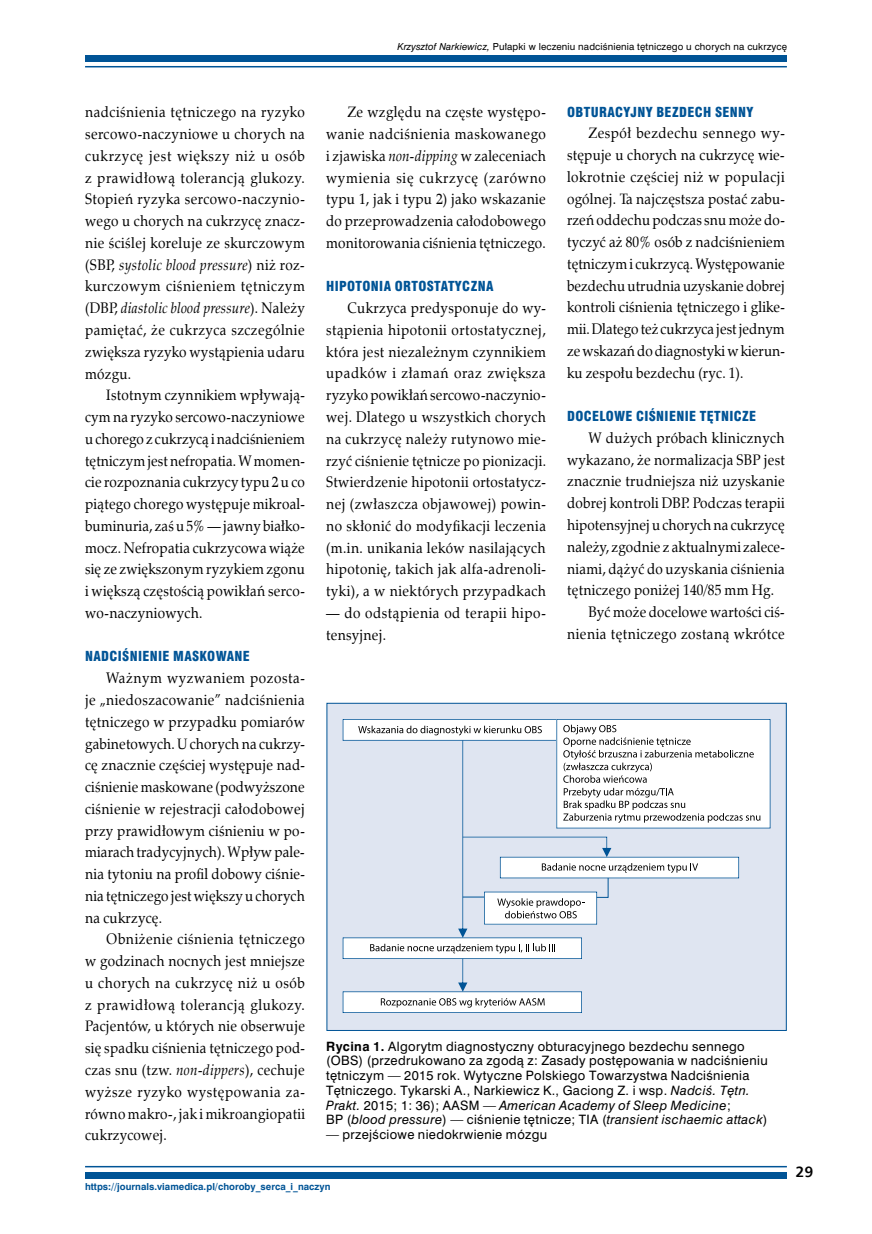
<style>
.page{position:relative;width:872px;height:1234px;background:#fff}
.page>*{position:absolute;margin:0;border:0;box-sizing:border-box;transform-origin:0 0}
.t1{font:15px/21.8px "Zapf Calligr EU";letter-spacing:.02em;color:#000;text-align:justify;scale:.9 1}
.t2{font:15px/21.8px "Zapf Calligr EU";letter-spacing:.04em;color:#000;scale:.9 1}
.t3{font:700 15px "Humnst 777 EU";color:#000}
.t4{font:13.5px "Swis 721 Blk Cn EU";letter-spacing:.025em;color:#005496}
.t5{font:12px/14.7px "Swis 721 PL";letter-spacing:.03em;color:#000}
.t6{font:9px "Swis 721 PL";letter-spacing:.015em;color:#000}
.t7{font:700 9px "Swis 721 PL";color:#005496}
.s1{font-style:italic}
.s2{font-weight:700}
</style>
<div class="page">
<div style="left:85px;top:55px;width:702px;height:7px;background:#005496"></div>
<hr style="left:85px;top:66px;width:702px;height:1px;background:#005496">
<div style="left:85px;top:1171px;width:702px;height:7px;background:#005496"></div>
<hr style="left:85px;top:1165px;width:702px;height:2px;background:#005496">
<div style="left:327px;top:703px;width:459px;height:327px;background:#dfe5f1"></div>
<svg style="left:343px;top:719px;width:427px;height:293px"></svg>
<p class="t6" style="left:397px;top:40px;width:391px"><span class="s1">Krzysztof Narkiewicz,</span> Pułapki w leczeniu nadciśnienia tętniczego u chorych na cukrzycę</p>
<p class="t1" style="left:85px;top:102px;width:246px">nadciśnienia tętniczego na ryzyko sercowo-naczyniowe u chorych na cukrzycę jest większy niż u osób z prawidłową tolerancją glukozy.<br>Stopień ryzyka sercowo-naczynio&shy;wego u chorych na cukrzycę znacz&shy;nie ściślej koreluje ze skurczowym (SBP, <span class="s1">systolic blood pressure</span>) niż roz&shy;kurczowym ciśnieniem tętniczym (DBP, <span class="s1">diastolic blood pressure</span>). Należy pamiętać, że cukrzyca szczególnie zwiększa ryzyko wystąpienia udaru mózgu.</p>
<p class="t1" style="left:85px;top:384px;width:246px;text-indent:21px">Istotnym czynnikiem wpływają&shy;cym na ryzyko sercowo-naczyniowe u chorego z cukrzycą i nadciśnieniem tętniczym jest nefropatia. W momen&shy;cie rozpoznania cukrzycy typu 2 u co piątego chorego występuje mikroal&shy;buminuria, zaś u 5% — jawny białko&shy;mocz. Nefropatia cukrzycowa wiąże się ze zwiększonym ryzykiem zgonu i większą częstością powikłań serco&shy;wo-naczyniowych.</p>
<p class="t4" style="left:85px;top:648px;width:166px">NADCIŚNIENIE MASKOWANE</p>
<p class="t1" style="left:85px;top:667px;width:246px;text-indent:21px">Ważnym wyzwaniem pozosta&shy;je „niedoszacowanie” nadciśnienia tętniczego w przypadku pomiarów gabinetowych. U chorych na cukrzy&shy;cę znacznie częściej występuje nad&shy;ciśnienie maskowane (podwyższone ciśnienie w rejestracji całodobowej przy prawidłowym ciśnieniu w po&shy;miarach tradycyjnych). Wpływ pale&shy;nia tytoniu na profil dobowy ciśnie&shy;nia tętniczego jest większy u chorych na cukrzycę.</p>
<p class="t1" style="left:85px;top:928px;width:246px;text-indent:21px">Obniżenie ciśnienia tętniczego w godzinach nocnych jest mniejsze u chorych na cukrzycę niż u osób z prawidłową tolerancją glukozy.<br>Pacjentów, u których nie obserwuje się spadku ciśnienia tętniczego pod&shy;czas snu (tzw. <span class="s1">non-dippers</span>), cechuje wyższe ryzyko występowania za&shy;równo makro-, jak i mikroangiopatii cukrzycowej.</p>
<p class="t1" style="left:326px;top:102px;width:246px;text-indent:21px">Ze względu na częste występo&shy;wanie nadciśnienia maskowanego i zjawiska <span class="s1">non-dipping</span> w zaleceniach wymienia się cukrzycę (zarówno typu 1, jak i typu 2) jako wskazanie do przeprowadzenia całodobowego monitorowania ciśnienia tętniczego.</p>
<p class="t4" style="left:326px;top:278px;width:169px">HIPOTONIA ORTOSTATYCZNA</p>
<p class="t1" style="left:326px;top:297px;width:246px;text-indent:21px">Cukrzyca predysponuje do wy&shy;stąpienia hipotonii ortostatycznej, która jest niezależnym czynnikiem upadków i złamań oraz zwiększa ryzyko powikłań sercowo-naczynio&shy;wej. Dlatego u wszystkich chorych na cukrzycę należy rutynowo mie&shy;rzyć ciśnienie tętnicze po pionizacji.<br>Stwierdzenie hipotonii ortostatycz&shy;nej (zwłaszcza objawowej) powin&shy;no skłonić do modyfikacji leczenia (m.in. unikania leków nasilających hipotonię, takich jak alfa-adrenoli&shy;tyki), a w niektórych przypadkach</p>
<p class="t2" style="left:326px;top:602px;width:246px">— do odstąpienia od terapii hipo&shy;tensyjnej.</p>
<p class="t4" style="left:567px;top:103px;width:188px">OBTURACYJNY BEZDECH SENNY</p>
<p class="t1" style="left:567px;top:123px;width:243px;text-indent:21px">Zespół bezdechu sennego wy&shy;stępuje u chorych na cukrzycę wie&shy;lokrotnie częściej niż w populacji ogólnej. Ta najczęstsza postać zabu&shy;rzeń oddechu podczas snu może do&shy;tyczyć aż 80% osób z nadciśnieniem tętniczym i cukrzycą. Występowanie bezdechu utrudnia uzyskanie dobrej kontroli ciśnienia tętniczego i glike&shy;mii. Dlatego też cukrzyca jest jednym ze wskazań do diagnostyki w kierun&shy;ku zespołu bezdechu (ryc. 1).</p>
<p class="t4" style="left:567px;top:408px;width:191px">DOCELOWE CIŚNIENIE TĘTNICZE</p>
<p class="t1" style="left:588px;top:427px;width:220px">W dużych próbach klinicznych</p>
<p class="t1" style="left:567px;top:449px;width:243px">wykazano, że normalizacja SBP jest</p>
<p class="t1" style="left:567px;top:470px;width:243px">znacznie trudniejsza niż uzyskanie</p>
<p class="t1" style="left:567px;top:492px;width:243px">dobrej kontroli DBP. Podczas terapii</p>
<p class="t1" style="left:567px;top:514px;width:243px">hipotensyjnej u chorych na cukrzycę</p>
<p class="t1" style="left:567px;top:536px;width:243px">należy, zgodnie z aktualnymi zalece-</p>
<p class="t1" style="left:567px;top:557px;width:243px">niami, dążyć do uzyskania ciśnienia</p>
<p class="t1" style="left:567px;top:579px;width:231px">tętniczego poniżej 140/85 mm Hg.</p>
<p class="t1" style="left:588px;top:601px;width:219px">Być może docelowe wartości ciś-</p>
<p class="t1" style="left:567px;top:623px;width:243px">nienia tętniczego zostaną wkrótce</p>
<p class="t5" style="left:326px;top:1038px;width:443px"><span class="s2">Rycina 1.</span> Algorytm diagnostyczny obturacyjnego bezdechu sennego (OBS) (przedrukowano za zgodą z: Zasady postępowania w nadciśnieniu tętniczym — 2015 rok. Wytyczne Polskiego Towarzystwa Nadciśnienia Tętniczego. Tykarski A., Narkiewicz K., Gaciong Z. i wsp. <span class="s1">Nadciś. Tętn.<br>Prakt.</span> 2015; 1: 36); AASM — <span class="s1">American Academy of Sleep Medicine</span>;<br>BP (<span class="s1">blood pressure</span>) — ciśnienie tętnicze; TIA (<span class="s1">transient ischaemic attack</span>)</p>
<p class="t5" style="left:326px;top:1126px;width:223px">— przejściowe niedokrwienie mózgu</p>
<p class="t7" style="left:85px;top:1180px;width:247px">https://journals.viamedica.pl/choroby_serca_i_naczyn</p>
<p class="t3" style="left:795px;top:1162px;width:20px">29</p>
</div>
